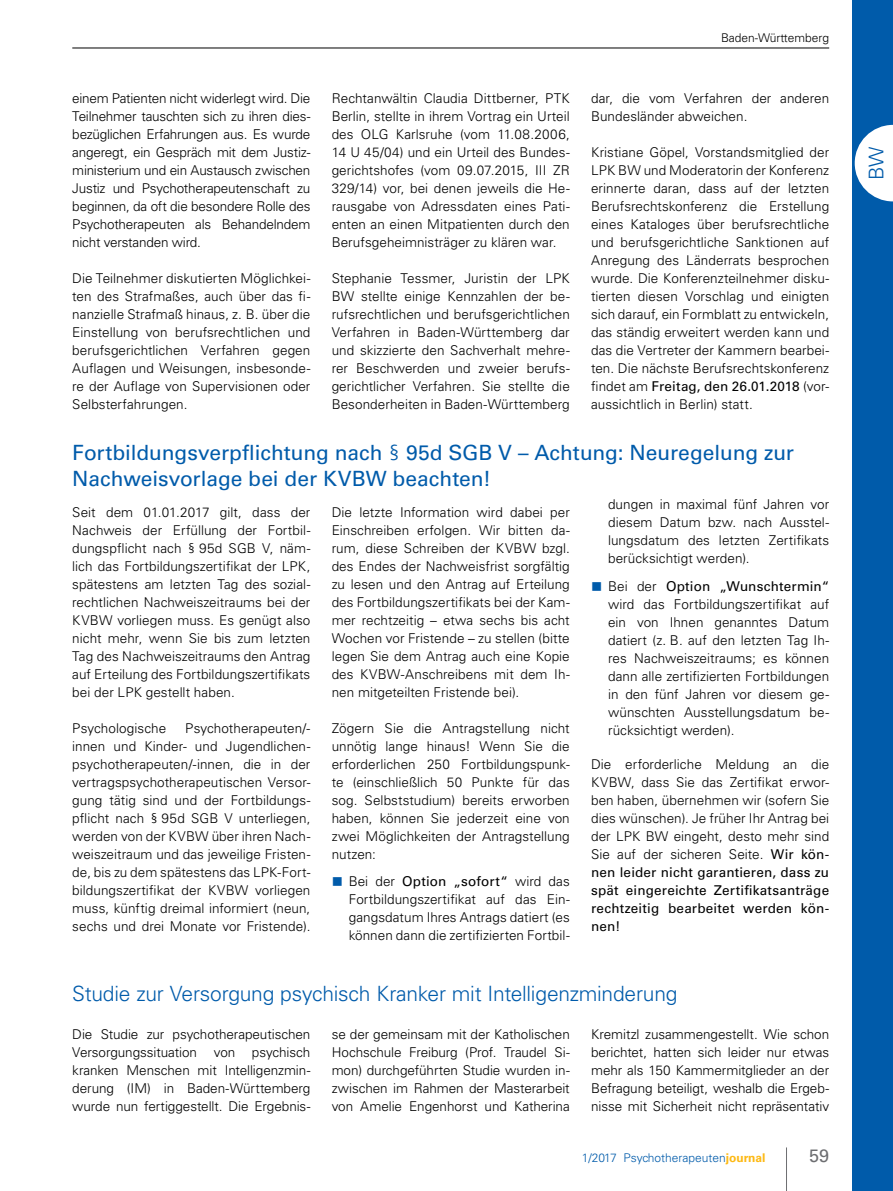
<style>
.page{position:relative;width:893px;height:1191px;background:#fff}
.page>*{position:absolute;margin:0;border:0;box-sizing:border-box;transform-origin:0 0}
.t1{font:21px/25.5px "Univers LT Std";color:#005baa}
.t2{font:300 21px "Univers LT Std";letter-spacing:-.01em;color:#005baa}
.t3{font:300 20.25px "Univers LT Std";color:#005baa}
.t4{font:18px "Univers LT Std";color:#6d6e71}
.t5{font:300 13.5px/18px "Univers LT Std";letter-spacing:.005em;color:#000;text-align:justify}
.t6{font:300 12px "Univers LT Std";color:#005baa}
.t7{font:300 12px "Univers LT Std";color:#000}
.s1{font-weight:400}
.s2{font-weight:300}
.s3{font-weight:700;color:#fdb913}
</style>
<div class="page">
<hr style="left:786px;top:1147px;width:1px;height:44px;background:#6d6e71">
<div style="left:853px;top:0;width:40px;height:1191px;background:#005baa"></div>
<hr style="left:72px;top:48px;width:757px;height:1px;background:#000">
<svg style="left:855px;top:125px;width:38px;height:76px"></svg>
<p class="t7" style="left:721px;top:31px;width:110px">Baden-Württemberg</p>
<p class="t5" style="left:591px;top:89px;width:240px">dar, die vom Verfahren der anderen<br>Bundesländer abweichen.</p>
<p class="t5" style="left:591px;top:143px;width:240px">Kristiane Göpel, Vorstandsmitglied der LPK BW und Moderatorin der Konferenz erinnerte daran, dass auf der letzten Berufsrechtskonferenz die Erstellung eines Kataloges über berufsrechtliche und berufsgerichtliche Sanktionen auf Anregung des Länderrats besprochen wurde. Die Konferenzteilnehmer disku&shy;tierten diesen Vorschlag und einigten sich darauf, ein Formblatt zu entwickeln, das ständig erweitert werden kann und das die Vertreter der Kammern bearbei&shy;ten. Die nächste Berufsrechtskonferenz findet am <span class="s1">Freitag, den 26.01.2018</span> (vor&shy;aussichtlich in Berlin) statt.</p>
<h1 class="t1" style="left:72px;top:440px;width:723px">Fortbildungsverpflichtung nach <span class="s2">§</span> 95d SGB V – Achtung: Neuregelung zur<br>Nachweisvorlage bei der KVBW beachten!</h1>
<p class="t5" style="left:72px;top:503px;width:240px">Seit dem 01.01.2017 gilt, dass der Nachweis der Erfüllung der Fortbil&shy;dungspflicht nach § 95d SGB V, näm&shy;lich das Fortbildungszertifikat der LPK, spätestens am letzten Tag des sozial&shy;rechtlichen Nachweiszeitraums bei der KVBW vorliegen muss. Es genügt also nicht mehr, wenn Sie bis zum letzten Tag des Nachweiszeitraums den Antrag auf Erteilung des Fortbildungszertifikats bei der LPK gestellt haben.</p>
<p class="t5" style="left:72px;top:719px;width:95px">Psychologische</p>
<p class="t5" style="left:332px;top:89px;width:240px">Rechtanwältin Claudia Dittberner, PTK Berlin, stellte in ihrem Vortrag ein Urteil des OLG Karlsruhe (vom 11.08.2006, 14 U 45/04) und ein Urteil des Bundes&shy;gerichtshofes (vom 09.07.2015, III ZR 329/14) vor, bei denen jeweils die He&shy;rausgabe von Adressdaten eines Pati&shy;enten an einen Mitpatienten durch den Berufsgeheimnisträger zu klären war.</p>
<p class="t5" style="left:332px;top:269px;width:240px">Stephanie Tessmer, Juristin der LPK BW stellte einige Kennzahlen der be&shy;rufsrechtlichen und berufsgerichtlichen Verfahren in Baden-Württemberg dar und skizzierte den Sachverhalt mehre&shy;rer Beschwerden und zweier berufs&shy;gerichtlicher Verfahren. Sie stellte die Besonderheiten in Baden-Württemberg</p>
<p class="t5" style="left:72px;top:89px;width:240px">einem Patienten nicht widerlegt wird. Die Teilnehmer tauschten sich zu ihren dies&shy;bezüglichen Erfahrungen aus. Es wurde angeregt, ein Gespräch mit dem Justiz&shy;ministerium und ein Austausch zwischen Justiz und Psychotherapeutenschaft zu beginnen, da oft die besondere Rolle des Psychotherapeuten als Behandelndem nicht verstanden wird.</p>
<p class="t5" style="left:72px;top:269px;width:240px">Die Teilnehmer diskutierten Möglichkei&shy;ten des Strafmaßes, auch über das fi&shy;nanzielle Strafmaß hinaus, z. B. über die Einstellung von berufsrechtlichen und berufsgerichtlichen Verfahren gegen Auflagen und Weisungen, insbesonde&shy;re der Auflage von Supervisionen oder Selbsterfahrungen.</p>
<p class="t5" style="left:608px;top:495px;width:223px">dungen in maximal fünf Jahren vor diesem Datum bzw. nach Ausstel&shy;lungsdatum des letzten Zertifikats berücksichtigt werden).</p>
<p class="t5" style="left:608px;top:577px;width:223px">Bei der <span class="s1">Option „Wunschtermin“ </span>wird das Fortbildungszertifikat auf ein von Ihnen genanntes Datum datiert (z. B. auf den letzten Tag Ih&shy;res Nachweiszeitraums; es können dann alle zertifizierten Fortbildungen in den fünf Jahren vor diesem ge&shy;wünschten Ausstellungsdatum be&shy;rücksichtigt werden).</p>
<p class="t5" style="left:591px;top:755px;width:240px">Die erforderliche Meldung an die KVBW, dass Sie das Zertifikat erwor&shy;ben haben, übernehmen wir (sofern Sie dies wünschen). Je früher Ihr Antrag bei der LPK BW eingeht, desto mehr sind Sie auf der sicheren Seite. <span class="s1">Wir kön&shy;nen leider nicht garantieren, dass zu spät eingereichte Zertifikatsanträge rechtzeitig bearbeitet werden kön&shy;nen!</span></p>
<p class="t5" style="left:332px;top:503px;width:240px">Die letzte Information wird dabei per Einschreiben erfolgen. Wir bitten da&shy;rum, diese Schreiben der KVBW bzgl. des Endes der Nachweisfrist sorgfältig zu lesen und den Antrag auf Erteilung des Fortbildungszertifikats bei der Kam&shy;mer rechtzeitig – etwa sechs bis acht Wochen vor Fristende – zu stellen (bitte legen Sie dem Antrag auch eine Kopie des KVBW-Anschreibens mit dem Ih&shy;nen mitgeteilten Fristende bei).</p>
<p class="t5" style="left:332px;top:719px;width:240px">Zögern Sie die Antragstellung nicht unnötig lange hinaus! Wenn Sie die erforderlichen 250 Fortbildungspunk&shy;te (einschließlich 50 Punkte für das sog. Selbststudium) bereits erworben haben, können Sie jederzeit eine von zwei Möglichkeiten der Antragstellung nutzen:</p>
<p class="t5" style="left:349px;top:872px;width:223px">Bei der <span class="s1">Option „sofort“</span> wird das Fortbildungszertifikat auf das Ein&shy;gangsdatum Ihres Antrags datiert (es können dann die zertifizierten Fortbil-</p>
<p class="t5" style="left:72px;top:719px;width:240px;text-indent:113px">Psychotherapeuten/- innen und Kinder- und Jugendlichen&shy;psychotherapeuten/-innen, die in der vertragspsychotherapeutischen Versor&shy;gung tätig sind und der Fortbildungs&shy;pflicht nach § 95d SGB V unterliegen, werden von der KVBW über ihren Nach&shy;weiszeitraum und das jeweilige Fristen&shy;de, bis zu dem spätestens das LPK-Fort&shy;bildungszertifikat der KVBW vorliegen muss, künftig dreimal informiert (neun, sechs und drei Monate vor Fristende).</p>
<h1 class="t2" style="left:72px;top:980px;width:607px">Studie zur Versorgung psychisch Kranker mit Intelligenzminderung</h1>
<p class="t5" style="left:72px;top:1025px;width:240px">Die Studie zur psychotherapeutischen Versorgungssituation von psychisch kranken Menschen mit Intelligenzmin&shy;derung (IM) in Baden-Württemberg wurde nun fertiggestellt. Die Ergebnis-</p>
<p class="t5" style="left:332px;top:1025px;width:240px">se der gemeinsam mit der Katholischen Hochschule Freiburg (Prof. Traudel Si&shy;mon) durchgeführten Studie wurden in&shy;zwischen im Rahmen der Masterarbeit von Amelie Engenhorst und Katherina</p>
<p class="t5" style="left:591px;top:1025px;width:240px">Kremitzl zusammengestellt. Wie schon berichtet, hatten sich leider nur etwas mehr als 150 Kammermitglieder an der Befragung beteiligt, weshalb die Ergeb&shy;nisse mit Sicherheit nicht repräsentativ</p>
<p class="t6" style="left:582px;top:1150px;width:185px">1/2017 Psychotherapeuten<span class="s3">journal</span></p>
<h3 class="t4" style="left:809px;top:1144px;width:22px">59</h3>
<h2 class="t3" style="left:864px;top:180px;width:35px;rotate:-90deg">BW</h2>
</div>
